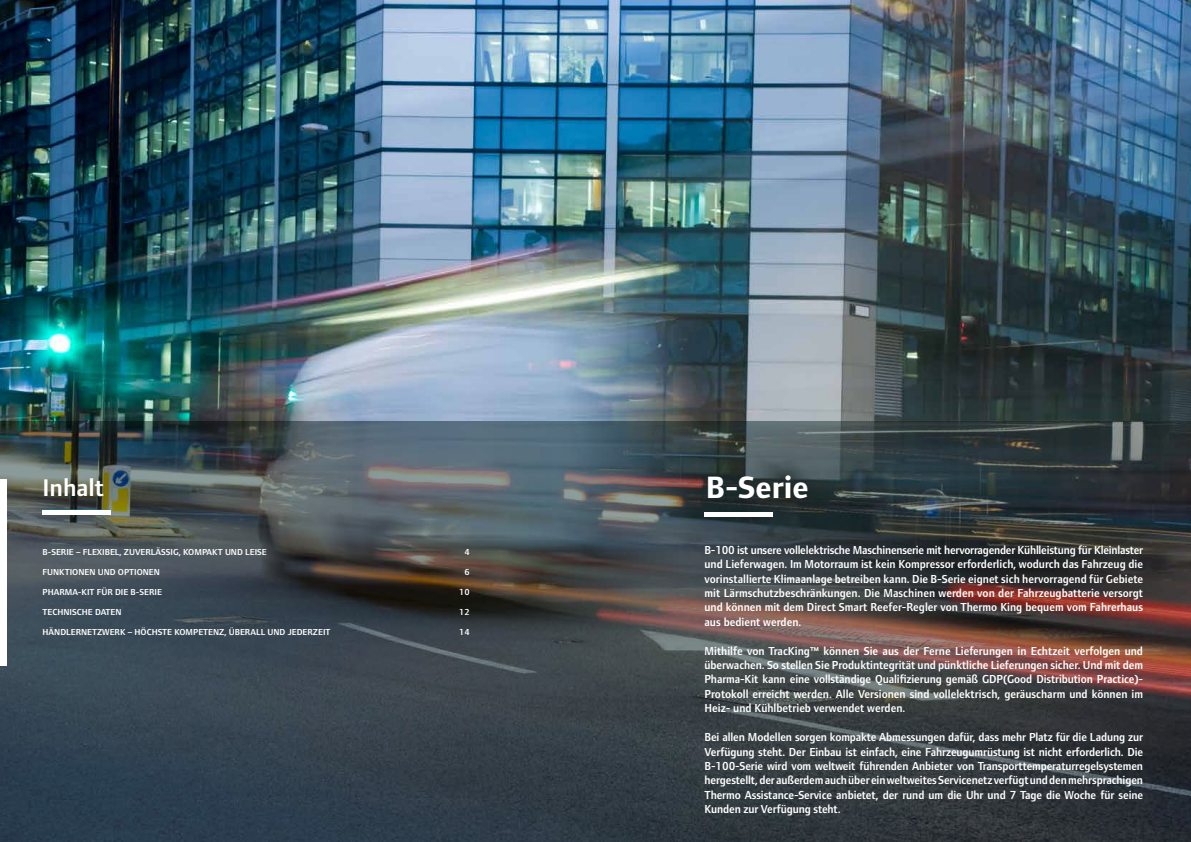
<style>
.page{position:relative;width:1191px;height:842px;background:#fff}
.page>*{position:absolute;margin:0;border:0;box-sizing:border-box;transform-origin:0 0}
.t1{font:700 32px "Foundry Form Sans";color:#fff}
.t2{font:600 25px "Foundry Form Sans";color:#fff}
.t3{font:600 12px/14.4px "Foundry Form Sans";color:#fff;text-align:justify;scale:.95 1}
.t4{font:600 9px "Foundry Form Sans";color:#fff}
</style>
<div class="page">
<img style="left:0;top:0;width:1191px;height:421px">
<img style="left:0;top:421px;width:1191px;height:421px">
<div style="left:0;top:480px;width:6px;height:186px;background:#fff"></div>
<div style="left:43px;top:510px;width:68px;height:5px;background:#fff"></div>
<hr style="left:704px;top:512px;width:68px;height:4px;background:#fff">
<h2 class="t2" style="left:43px;top:472px;width:63px">Inhalt</h2>
<p class="t4" style="left:43px;top:547px;width:226px">B-SERIE – FLEXIBEL, ZUVERLÄSSIG, KOMPAKT UND LEISE</p>
<p class="t4" style="left:464px;top:547px;width:7px">4</p>
<p class="t4" style="left:43px;top:567px;width:119px">FUNKTIONEN UND OPTIONEN</p>
<p class="t4" style="left:464px;top:567px;width:7px">6</p>
<p class="t4" style="left:43px;top:587px;width:121px">PHARMA-KIT FÜR DIE B-SERIE</p>
<p class="t4" style="left:459px;top:587px;width:12px">10</p>
<p class="t4" style="left:43px;top:607px;width:81px">TECHNISCHE DATEN</p>
<p class="t4" style="left:459px;top:607px;width:12px">12</p>
<p class="t4" style="left:43px;top:627px;width:289px">HÄNDLERNETZWERK – HÖCHSTE KOMPETENZ, ÜBERALL UND JEDERZEIT</p>
<p class="t4" style="left:459px;top:627px;width:12px">14</p>
<h1 class="t1" style="left:706px;top:468px;width:104px">B-Serie</h1>
<p class="t3" style="left:704px;top:543px;width:463px">B-100 ist unsere vollelektrische Maschinenserie mit hervorragender Kühlleistung für Kleinlaster und Lieferwagen. Im Motorraum ist kein Kompressor erforderlich, wodurch das Fahrzeug die vorinstallierte Klimaanlage betreiben kann. Die B-Serie eignet sich hervorragend für Gebiete mit Lärmschutzbeschränkungen. Die Maschinen werden von der Fahrzeugbatterie versorgt und können mit dem Direct Smart Reefer-Regler von Thermo King bequem vom Fahrerhaus aus bedient werden.</p>
<p class="t3" style="left:704px;top:644px;width:463px">Mithilfe von TracKing™ können Sie aus der Ferne Lieferungen in Echtzeit verfolgen und überwachen. So stellen Sie Produktintegrität und pünktliche Lieferungen sicher. Und mit dem Pharma-Kit kann eine vollständige Qualifizierung gemäß GDP(Good Distribution Practice)- Protokoll erreicht werden. Alle Versionen sind vollelektrisch, geräuscharm und können im Heiz- und Kühlbetrieb verwendet werden.</p>
<p class="t3" style="left:704px;top:730px;width:463px">Bei allen Modellen sorgen kompakte Abmessungen dafür, dass mehr Platz für die Ladung zur Verfügung steht. Der Einbau ist einfach, eine Fahrzeugumrüstung ist nicht erforderlich. Die B-100-Serie wird vom weltweit führenden Anbieter von Transporttemperaturregelsystemen hergestellt, der außerdem auch über ein weltweites Servicenetz verfügt und den mehrsprachigen Thermo Assistance-Service anbietet, der rund um die Uhr und 7 Tage die Woche für seine Kunden zur Verfügung steht.</p>
</div>
